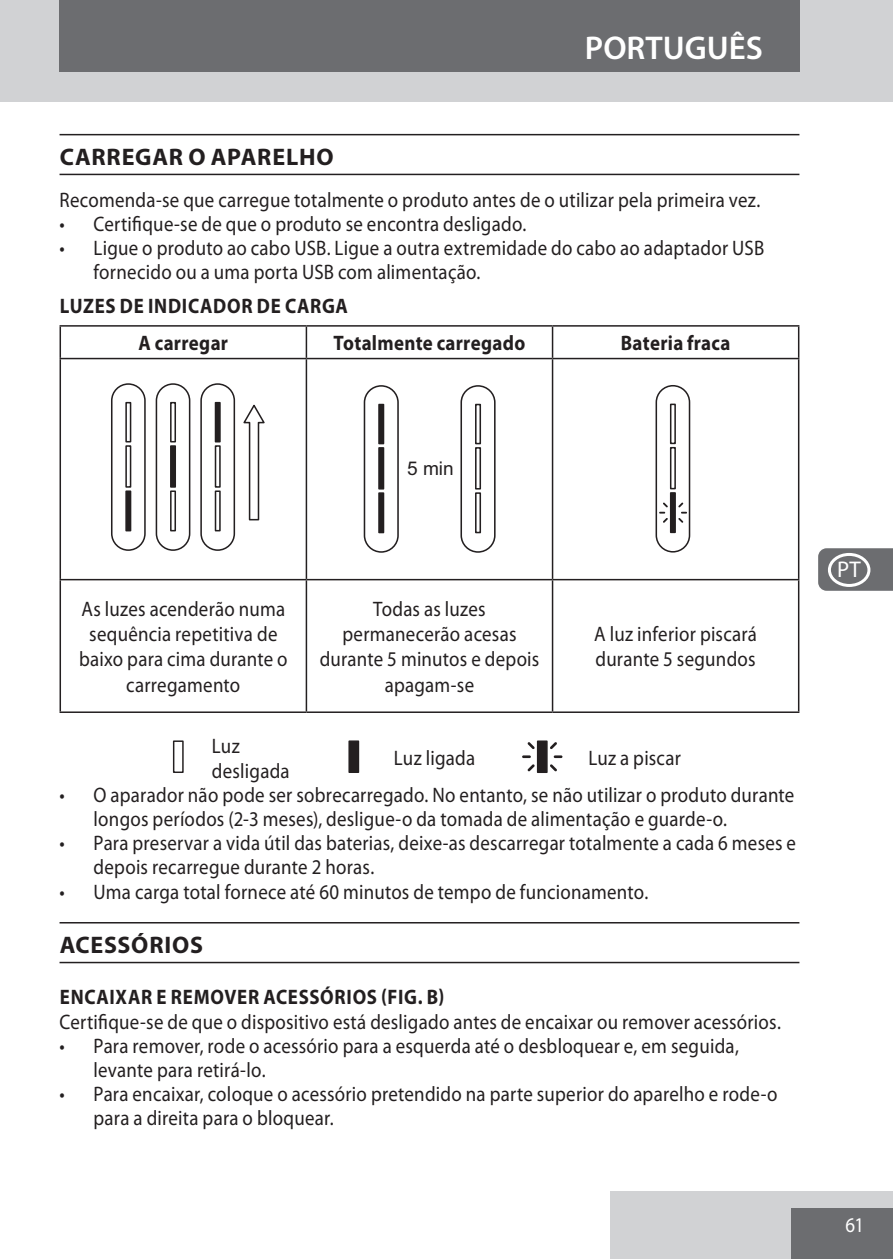
<style>
.page{position:relative;width:893px;height:1259px;background:#fff}
.page>*{position:absolute;margin:0;border:0;box-sizing:border-box;transform-origin:0 0}
.t1{font:600 33px "Myriad Pro";color:#fff}
.heading{font:700 24px "Myriad Pro";letter-spacing:.03em;color:#231f20}
.t2{font:22.8px "Myriad Pro";color:#fff}
.default{font:21px/25.2px "Myriad Pro";letter-spacing:.015em;color:#231f20;scale:.9 1}
.Subheading{font:700 21px "Myriad Pro";letter-spacing:.04em;color:#231f20;scale:.9 1}
.default-2{font:700 21px "Myriad Pro";letter-spacing:.015em;color:#231f20;scale:.9 1}
.t3{font:21px "Myriad Pro";color:#fff;scale:.9 1}
.t4{font:18.9px "Arial";color:#231f20}
</style>
<div class="page">
<div style="left:611px;top:1191px;width:282px;height:68px;background:#d1d2d4"></div>
<div style="left:791px;top:1208px;width:102px;height:51px;background:#6c6d70"></div>
<div style="left:0;top:0;width:893px;height:102px;background:#d1d2d4"></div>
<div style="left:59px;top:0;width:740px;height:72px;background:#6c6d70"></div>
<svg style="left:818px;top:548px;width:75px;height:43px;background:#757679"></svg>
<hr style="left:60px;top:134px;width:739px;height:1px;background:#231f20">
<hr style="left:60px;top:174px;width:739px;height:1px;background:#231f20">
<hr style="left:60px;top:922px;width:739px;height:1px;background:#231f20">
<hr style="left:60px;top:961px;width:739px;height:2px;background:#231f20">
<hr style="left:306px;top:359px;width:1px;height:220px;background:#231f20">
<hr style="left:552px;top:359px;width:1px;height:220px;background:#231f20">
<hr style="left:798px;top:359px;width:1px;height:220px;background:#231f20">
<hr style="left:60px;top:579px;width:246px;height:1px;background:#231f20">
<hr style="left:306px;top:579px;width:247px;height:1px;background:#231f20">
<hr style="left:306px;top:580px;width:1px;height:131px;background:#231f20">
<hr style="left:553px;top:579px;width:246px;height:1px;background:#231f20">
<hr style="left:552px;top:580px;width:1px;height:131px;background:#231f20">
<hr style="left:798px;top:580px;width:1px;height:131px;background:#231f20">
<hr style="left:60px;top:711px;width:246px;height:2px;background:#231f20">
<hr style="left:306px;top:711px;width:247px;height:2px;background:#231f20">
<hr style="left:553px;top:711px;width:246px;height:2px;background:#231f20">
<hr style="left:60px;top:325px;width:246px;height:2px;background:#231f20">
<hr style="left:60px;top:327px;width:1px;height:31px;background:#231f20">
<hr style="left:306px;top:325px;width:247px;height:2px;background:#231f20">
<hr style="left:306px;top:327px;width:1px;height:31px;background:#231f20">
<hr style="left:553px;top:325px;width:246px;height:2px;background:#231f20">
<hr style="left:552px;top:327px;width:1px;height:31px;background:#231f20">
<hr style="left:798px;top:327px;width:1px;height:31px;background:#231f20">
<hr style="left:60px;top:358px;width:246px;height:1px;background:#231f20">
<hr style="left:60px;top:359px;width:1px;height:220px;background:#231f20">
<hr style="left:306px;top:358px;width:247px;height:1px;background:#231f20">
<hr style="left:553px;top:358px;width:246px;height:1px;background:#231f20">
<hr style="left:60px;top:580px;width:1px;height:131px;background:#231f20">
<svg style="left:155px;top:383px;width:110px;height:168px"></svg>
<div style="left:170px;top:445px;width:6px;height:43px;background:#231f20"></div>
<svg style="left:170px;top:490px;width:6px;height:41px"></svg>
<svg style="left:170px;top:402px;width:6px;height:40px"></svg>
<div style="left:111px;top:383px;width:35px;height:168px;border:2px solid #231f20;border-radius:17px"></div>
<svg style="left:125px;top:445px;width:6px;height:43px"></svg>
<svg style="left:125px;top:490px;width:6px;height:41px"></svg>
<svg style="left:125px;top:402px;width:6px;height:40px"></svg>
<div style="left:364px;top:385px;width:35px;height:168px;border:2px solid #231f20;border-radius:17px"></div>
<svg style="left:378px;top:447px;width:6px;height:42px"></svg>
<svg style="left:378px;top:492px;width:6px;height:41px"></svg>
<svg style="left:378px;top:404px;width:6px;height:40px"></svg>
<div style="left:460px;top:385px;width:36px;height:168px;border:2px solid #231f20;border-radius:17px"></div>
<svg style="left:475px;top:447px;width:6px;height:42px"></svg>
<svg style="left:475px;top:492px;width:6px;height:41px"></svg>
<svg style="left:475px;top:404px;width:6px;height:40px"></svg>
<div style="left:655px;top:385px;width:35px;height:167px;border:2px solid #231f20;border-radius:17px"></div>
<svg style="left:670px;top:447px;width:6px;height:42px"></svg>
<svg style="left:670px;top:492px;width:6px;height:41px"></svg>
<svg style="left:670px;top:403px;width:6px;height:41px"></svg>
<svg style="left:659px;top:502px;width:9px;height:21px"></svg>
<svg style="left:678px;top:502px;width:9px;height:21px"></svg>
<div style="left:173px;top:740px;width:11px;height:33px;border:1px solid #231f20"></div>
<div style="left:348px;top:740px;width:11px;height:33px;background:#231f20;border:1px solid #231f20"></div>
<div style="left:537px;top:740px;width:11px;height:33px;background:#231f20;border:1px solid #231f20"></div>
<svg style="left:522px;top:755px;width:9px;height:3px"></svg>
<svg style="left:527px;top:764px;width:8px;height:7px"></svg>
<svg style="left:554px;top:755px;width:8px;height:3px"></svg>
<svg style="left:550px;top:764px;width:7px;height:7px"></svg>
<svg style="left:527px;top:742px;width:8px;height:7px"></svg>
<svg style="left:550px;top:742px;width:7px;height:7px"></svg>
<div style="left:828px;top:128px;width:42px;height:34px;border:3px solid #fff;border-radius:50%"></div>
<div style="left:828px;top:170px;width:42px;height:34px;border:3px solid #fff;border-radius:50%"></div>
<div style="left:828px;top:213px;width:42px;height:34px;border:3px solid #fff;border-radius:50%"></div>
<div style="left:828px;top:255px;width:42px;height:34px;border:3px solid #fff;border-radius:50%"></div>
<div style="left:828px;top:298px;width:42px;height:34px;border:3px solid #fff;border-radius:50%"></div>
<div style="left:828px;top:340px;width:42px;height:34px;border:3px solid #fff;border-radius:50%"></div>
<div style="left:828px;top:383px;width:42px;height:34px;border:3px solid #fff;border-radius:50%"></div>
<div style="left:828px;top:425px;width:42px;height:34px;border:3px solid #fff;border-radius:50%"></div>
<div style="left:828px;top:468px;width:42px;height:34px;border:3px solid #fff;border-radius:50%"></div>
<div style="left:828px;top:510px;width:42px;height:34px;border:3px solid #fff;border-radius:50%"></div>
<div style="left:828px;top:553px;width:42px;height:34px;border:3px solid #fff;border-radius:50%"></div>
<div style="left:828px;top:595px;width:42px;height:34px;border:3px solid #fff;border-radius:50%"></div>
<div style="left:828px;top:638px;width:42px;height:34px;border:3px solid #fff;border-radius:50%"></div>
<div style="left:828px;top:680px;width:42px;height:34px;border:3px solid #fff;border-radius:50%"></div>
<div style="left:828px;top:723px;width:42px;height:34px;border:3px solid #fff;border-radius:50%"></div>
<div style="left:828px;top:765px;width:42px;height:34px;border:3px solid #fff;border-radius:50%"></div>
<div style="left:828px;top:808px;width:42px;height:34px;border:3px solid #fff;border-radius:50%"></div>
<div style="left:828px;top:850px;width:42px;height:34px;border:3px solid #fff;border-radius:50%"></div>
<div style="left:828px;top:893px;width:42px;height:34px;border:3px solid #fff;border-radius:50%"></div>
<div style="left:828px;top:935px;width:42px;height:34px;border:3px solid #fff;border-radius:50%"></div>
<div style="left:828px;top:978px;width:42px;height:34px;border:3px solid #fff;border-radius:50%"></div>
<div style="left:828px;top:1020px;width:42px;height:34px;border:3px solid #fff;border-radius:50%"></div>
<div style="left:828px;top:1063px;width:42px;height:34px;border:3px solid #fff;border-radius:50%"></div>
<div style="left:828px;top:1106px;width:42px;height:34px;border:3px solid #fff;border-radius:50%"></div>
<div style="left:828px;top:1148px;width:42px;height:34px;border:3px solid #fff;border-radius:50%"></div>
<p class="t1" style="left:585px;top:27px;width:180px">PORTUGUÊS</p>
<p class="heading" style="left:60px;top:141px;width:275px">CARREGAR O APARELHO</p>
<p class="default" style="left:60px;top:187px;width:780px">Recomenda-se que carregue totalmente o produto antes de o utilizar pela primeira vez.</p>
<p class="default" style="left:60px;top:211px;width:520px">• Certifique-se de que o produto se encontra desligado.</p>
<p class="default" style="left:94px;top:236px;width:747px;line-height:24px;text-indent:-34px">• Ligue o produto ao cabo USB. Ligue a outra extremidade do cabo ao adaptador USB fornecido ou a uma porta USB com alimentação.</p>
<p class="Subheading" style="left:60px;top:292px;width:322px">LUZES DE INDICADOR DE CARGA</p>
<p class="default-2" style="left:139px;top:329px;width:101px">A carregar</p>
<p class="default-2" style="left:334px;top:329px;width:214px">Totalmente carregado</p>
<p class="default-2" style="left:621px;top:329px;width:123px">Bateria fraca</p>
<p class="t4" style="left:407px;top:457px;width:48px">5 min</p>
<p class="default" style="left:79px;top:596px;width:233px;text-align:center">As luzes acenderão numa sequência repetitiva de baixo para cima durante o carregamento</p>
<p class="default" style="left:320px;top:596px;width:246px;text-align:center">Todas as luzes permanecerão acesas durante 5 minutos e depois apagam-se</p>
<p class="default" style="left:594px;top:621px;width:182px">A luz inferior piscará durante 5 segundos</p>
<p class="default" style="left:212px;top:733px;width:88px">Luz desligada</p>
<p class="default" style="left:394px;top:745px;width:92px">Luz ligada</p>
<p class="default" style="left:588px;top:745px;width:104px">Luz a piscar</p>
<p class="default" style="left:94px;top:782px;width:780px;line-height:24px;text-indent:-34px">• O aparador não pode ser sobrecarregado. No entanto, se não utilizar o produto durante longos períodos (2-3 meses), desligue-o da tomada de alimentação e guarde-o.</p>
<p class="default" style="left:94px;top:830px;width:782px;line-height:24px;text-indent:-34px">• Para preservar a vida útil das baterias, deixe-as descarregar totalmente a cada 6 meses e depois recarregue durante 2 horas.</p>
<p class="default" style="left:60px;top:879px;width:656px">• Uma carga total fornece até 60 minutos de tempo de funcionamento.</p>
<p class="heading" style="left:60px;top:929px;width:145px">ACESSÓRIOS</p>
<p class="Subheading" style="left:60px;top:983px;width:429px">ENCAIXAR E REMOVER ACESSÓRIOS (FIG. B)</p>
<p class="default" style="left:60px;top:1009px;width:803px">Certifique-se de que o dispositivo está desligado antes de encaixar ou remover acessórios.</p>
<p class="default" style="left:94px;top:1034px;width:719px;line-height:24px;text-indent:-34px">• Para remover, rode o acessório para a esquerda até o desbloquear e, em seguida, levante para retirá-lo.</p>
<p class="default" style="left:94px;top:1082px;width:761px;line-height:24px;text-indent:-34px">• Para encaixar, coloque o acessório pretendido na parte superior do aparelho e rode-o para a direita para o bloquear.</p>
<p class="t2" style="left:837px;top:555px;width:25px">PT</p>
<p class="t3" style="left:845px;top:1212px;width:22px">61</p>
</div>
